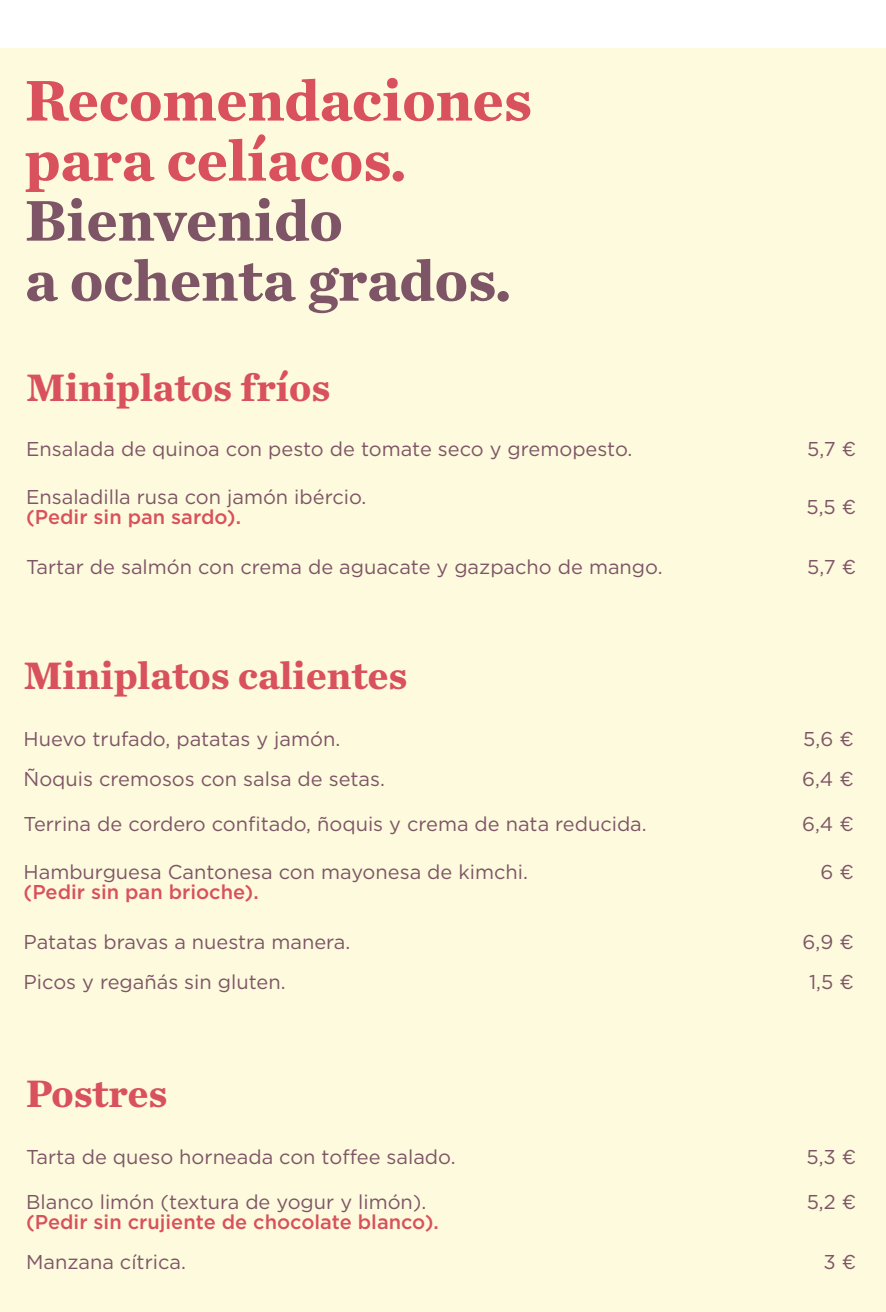
<style>
.page{position:relative;width:886px;height:1312px;background:#fff}
.page>*{position:absolute;margin:0;border:0;box-sizing:border-box;transform-origin:0 0}
.t1{font:700 60px/60px "Chronicle Text G1";color:#d8515c}
.t2{font:700 60px/60px "Chronicle Text G1";color:#7e5566}
.t3{font:700 40px "Chronicle Text G1";color:#d8515c}
.t4{font:20px "Gotham";color:#7e5566}
.t5{font:500 20px "Gotham";color:#d8515c}
</style>
<div class="page">
<div style="left:0;top:48px;width:885px;height:1263px;background:#fdfadd"></div>
<h1 class="t1" style="left:25px;top:67px;width:508px">Recomendaciones para celíacos.</h1>
<h1 class="t2" style="left:25px;top:187px;width:488px">Bienvenido<br>a ochenta grados.</h1>
<h2 class="t3" style="left:26px;top:355px;width:306px">Miniplatos fríos</h2>
<p class="t4" style="left:26px;top:438px;width:608px">Ensalada de quinoa con pesto de tomate seco y gremopesto.</p>
<p class="t4" style="left:807px;top:438px;width:51px">5,7 ¤</p>
<p class="t4" style="left:26px;top:485px;width:342px">Ensaladilla rusa con jamón ibércio.</p>
<p class="t4" style="left:806px;top:495px;width:51px">5,5 ¤</p>
<p class="t5" style="left:26px;top:505px;width:217px">(Pedir sin pan sardo).</p>
<p class="t4" style="left:26px;top:555px;width:638px">Tartar de salmón con crema de aguacate y gazpacho de mango.</p>
<p class="t4" style="left:807px;top:555px;width:51px">5,7 ¤</p>
<h2 class="t3" style="left:24px;top:643px;width:385px">Miniplatos calientes</h2>
<p class="t4" style="left:24px;top:728px;width:318px">Huevo trufado, patatas y jamón.</p>
<p class="t4" style="left:803px;top:728px;width:52px">5,6 ¤</p>
<p class="t4" style="left:24px;top:768px;width:363px">Ñoquis cremosos con salsa de setas.</p>
<p class="t4" style="left:802px;top:768px;width:53px">6,4 ¤</p>
<p class="t4" style="left:24px;top:813px;width:625px">Terrina de cordero confitado, ñoquis y crema de nata reducida.</p>
<p class="t4" style="left:802px;top:813px;width:53px">6,4 ¤</p>
<p class="t4" style="left:24px;top:860px;width:506px">Hamburguesa Cantonesa con mayonesa de kimchi.</p>
<p class="t4" style="left:820px;top:860px;width:35px">6 ¤</p>
<p class="t5" style="left:24px;top:880px;width:237px">(Pedir sin pan brioche).</p>
<p class="t4" style="left:24px;top:930px;width:328px">Patatas bravas a nuestra manera.</p>
<p class="t4" style="left:802px;top:930px;width:53px">6,9 ¤</p>
<p class="t4" style="left:24px;top:970px;width:263px">Picos y regañás sin gluten.</p>
<p class="t4" style="left:809px;top:970px;width:46px">1,5 ¤</p>
<h2 class="t3" style="left:26px;top:1060px;width:143px">Postres</h2>
<p class="t4" style="left:26px;top:1145px;width:431px">Tarta de queso horneada con toffee salado.</p>
<p class="t4" style="left:806px;top:1145px;width:51px">5,3 ¤</p>
<p class="t4" style="left:26px;top:1190px;width:402px">Blanco limón (textura de yogur y limón).</p>
<p class="t4" style="left:807px;top:1190px;width:51px">5,2 ¤</p>
<p class="t5" style="left:26px;top:1210px;width:414px">(Pedir sin crujiente de chocolate blanco).</p>
<p class="t4" style="left:26px;top:1250px;width:161px">Manzana cítrica.</p>
<p class="t4" style="left:823px;top:1250px;width:34px">3 ¤</p>
</div>
